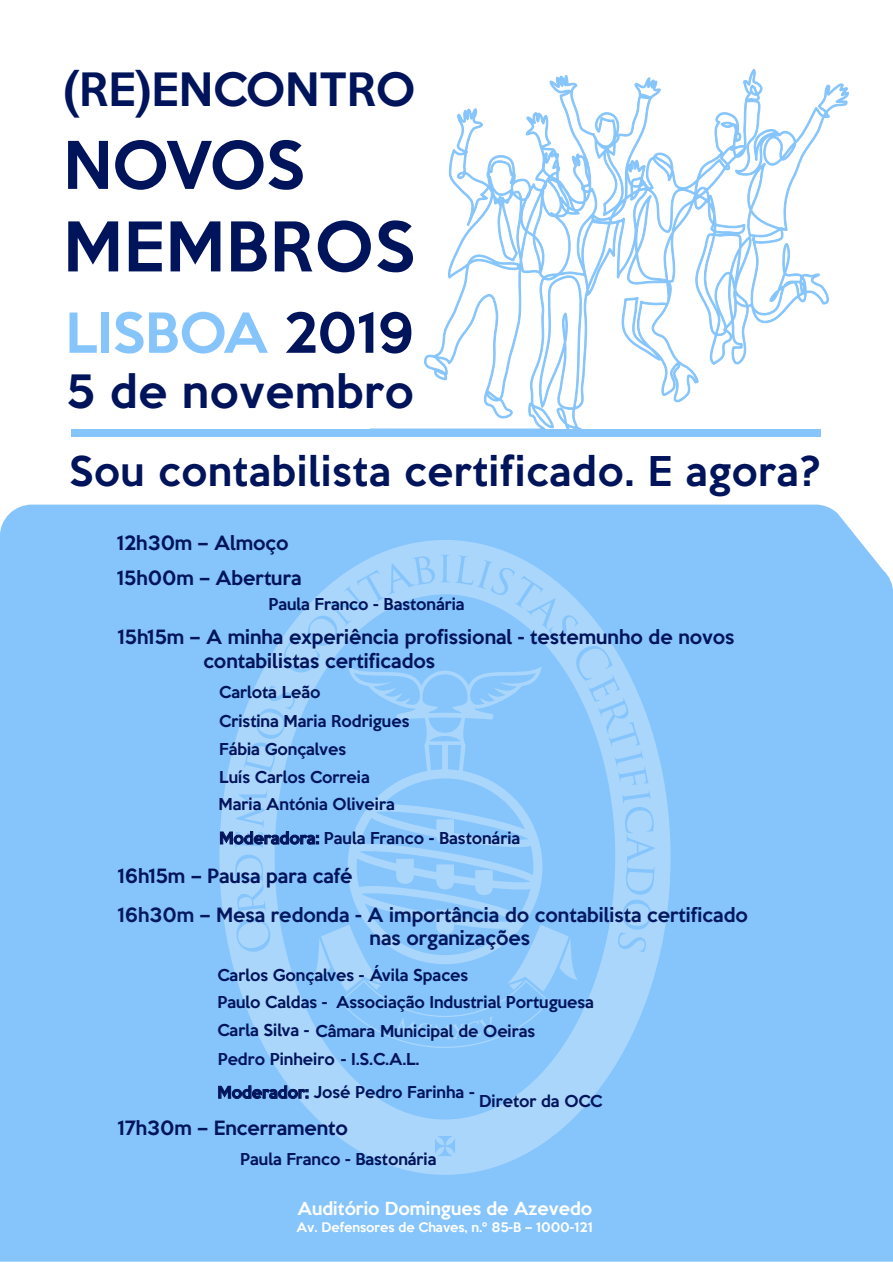
<style>
.page{position:relative;width:893px;height:1263px;background:#fff}
.page>*{position:absolute;margin:0;border:0;box-sizing:border-box;transform-origin:0 0}
.t1{font:500 62.55px "Keep Calm";letter-spacing:.02em;color:#00145b}
.t2{font:500 60px "Keep Calm";letter-spacing:-.02em;color:#00145b}
.t3{font:500 50.4px "Keep Calm";color:#86c5fc}
.t4{font:500 42px "Keep Calm";letter-spacing:.01em;color:#00145b}
.t5{font:500 37.5px "Keep Calm";letter-spacing:.025em;color:#00145b}
.t6{font:500 18px/35.2px "Keep Calm";color:#00145b}
.t7{font:500 16.5px "Keep Calm";color:#fff}
.t8{font:500 15px/27.6px "Keep Calm";color:#00145b}
.t9{font:500 12.15px "Keep Calm";color:#fff}
.s1{color:#00145b}
</style>
<div class="page">
<div style="left:0;top:505px;width:893px;height:757px;background:#86c5fc"></div>
<svg style="left:219px;top:540px;width:452px;height:635px;background:#94cbfb"></svg>
<svg style="left:638px;top:844px;width:11px;height:8px"></svg>
<div style="left:71px;top:429px;width:749px;height:8px;background:#86c5fc"></div>
<svg style="left:220px;top:662px;width:358px;height:386px;background:#90c9fb"></svg>
<svg style="left:218px;top:1085px;width:90px;height:14px"></svg>
<svg style="left:369px;top:69px;width:481px;height:459px"></svg>
<h3 class="t4" style="left:63px;top:52px;width:354px">(RE)ENCONTRO</h3>
<h2 class="t2" style="left:63px;top:113px;width:243px">NOVOS</h2>
<h1 class="t1" style="left:63px;top:192px;width:353px">MEMBROS</h1>
<h3 class="t3" style="left:65px;top:289px;width:350px">LISBOA <span class="s1">2019</span></h3>
<h3 class="t4" style="left:66px;top:355px;width:349px">5 de novembro</h3>
<h3 class="t5" style="left:69px;top:439px;width:753px">Sou contabilista certificado. E agora?</h3>
<p class="t6" style="left:117px;top:524px;width:186px">12h30m – Almoço<br>15h00m – Abertura</p>
<p class="t8" style="left:268px;top:589px;width:198px">Paula Franco - Bastonária</p>
<p class="t6" style="left:203px;top:623px;width:533px;line-height:24px;text-indent:-86px">15h15m – A minha experiência profissional - testemunho de novos contabilistas certificados</p>
<p class="t8" style="left:219px;top:677px;width:103px">Carlota Leão</p>
<p class="t8" style="left:219px;top:706px;width:192px">Cristina Maria Rodrigues</p>
<p class="t8" style="left:219px;top:734px;width:178px">Fábia Gonçalves<br>Luís Carlos Correia<br>Maria Antónia Oliveira</p>
<p class="t8" style="left:219px;top:823px;width:302px">Moderadora: Paula Franco - Bastonária</p>
<p class="t6" style="left:118px;top:855px;width:632px;line-height:39.2px">16h15m – Pausa para café<br>16h30m – Mesa redonda - A importância do contabilista certificado</p>
<p class="t6" style="left:370px;top:918px;width:162px">nas organizações</p>
<p class="t8" style="left:217px;top:960px;width:378px">Carlos Gonçalves - Ávila Spaces<br>Paulo Caldas - Associação Industrial Portuguesa</p>
<p class="t8" style="left:217px;top:1016px;width:319px">Carla Silva - Câmara Municipal de Oeiras<br>Pedro Pinheiro - I.S.C.A.L.</p>
<p class="t8" style="left:217px;top:1077px;width:259px">Moderador: José Pedro Farinha -</p>
<p class="t8" style="left:479px;top:1086px;width:125px">Diretor da OCC</p>
<p class="t6" style="left:118px;top:1109px;width:232px">17h30m – Encerramento</p>
<p class="t8" style="left:240px;top:1144px;width:198px">Paula Franco - Bastonária</p>
<p class="t7" style="left:297px;top:1194px;width:296px">Auditório Domingues de Azevedo</p>
<p class="t9" style="left:297px;top:1217px;width:298px">Av. Defensores de Chaves, n.º 85-B – 1000-121</p>
</div>
